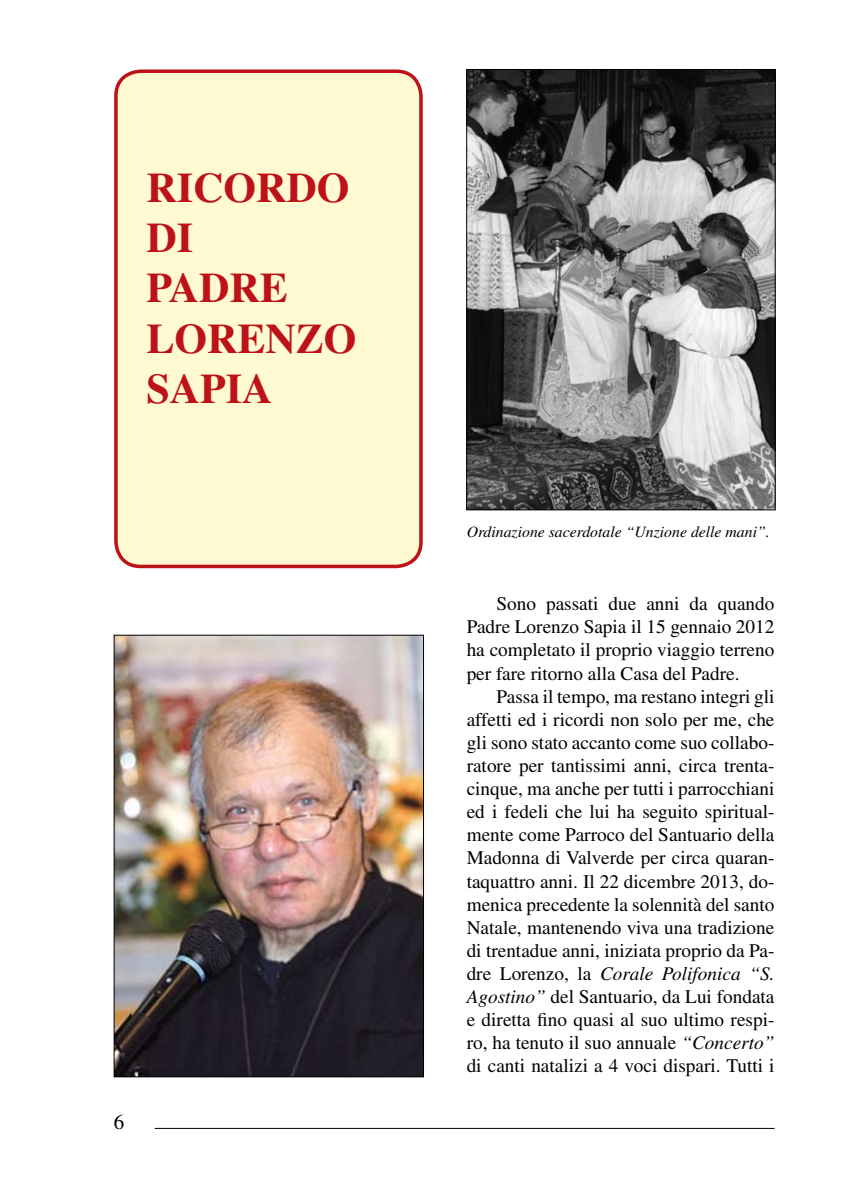
<style>
.page{position:relative;width:844px;height:1191px;background:#fff}
.page>*{position:absolute;margin:0;border:0;box-sizing:border-box;transform-origin:0 0}
.t1{font:700 42px/50.4px "Times";color:#bd1217}
.t2{font:21px "Times";color:#000}
.t3{font:19.25px/23.1px "Times";color:#000;text-align:justify}
.t4{font:italic 15.75px "Times";color:#000}
.s1{font-style:italic}
</style>
<div class="page">
<hr style="left:155px;top:1128px;width:619px;height:1px;background:#000">
<div style="left:116px;top:71px;width:305px;height:495px;background:#fffad1;border-radius:25px"></div>
<div style="left:114px;top:69px;width:308px;height:499px;border:4px solid #bd1217;border-radius:25px"></div>
<img style="left:116px;top:637px;width:305px;height:438px">
<div style="left:114px;top:635px;width:309px;height:442px;border:1px solid #000"></div>
<img style="left:468px;top:71px;width:305px;height:437px">
<div style="left:466px;top:69px;width:309px;height:441px;border:1px solid #000"></div>
<h1 class="t1" style="left:146px;top:161px;width:212px">RICORDO<br>DI<br>PADRE<br>LORENZO<br>SAPIA</h1>
<p class="t2" style="left:114px;top:1109px;width:12px">6</p>
<p class="t4" style="left:466px;top:523px;width:304px">Ordinazione sacerdotale “Unzione delle mani”.</p>
<p class="t3" style="left:466px;top:592px;width:309px;text-indent:30px">Sono passati due anni da quando Padre Lorenzo Sapia il 15 gennaio 2012 ha completato il proprio viaggio terreno per fare ritorno alla Casa del Padre.</p>
<p class="t3" style="left:466px;top:684px;width:309px;text-indent:30px">Passa il tempo, ma restano integri gli affetti ed i ricordi non solo per me, che gli sono stato accanto come suo collabo&shy;ratore per tantissimi anni, circa trenta&shy;cinque, ma anche per tutti i parrocchiani ed i fedeli che lui ha seguito spiritual&shy;mente come Parroco del Santuario della Madonna di Valverde per circa quaran&shy;taquattro anni. Il 22 dicembre 2013, do&shy;menica precedente la solennità del santo Natale, mantenendo viva una tradizione di trentadue anni, iniziata proprio da Pa&shy;dre Lorenzo, la <span class="s1">Corale Polifonica “S.<br>Agostino”</span> del Santuario, da Lui fondata e diretta fino quasi al suo ultimo respi&shy;ro, ha tenuto il suo annuale <span class="s1">“Concerto” </span>di canti natalizi a 4 voci dispari. Tutti i</p>
</div>
